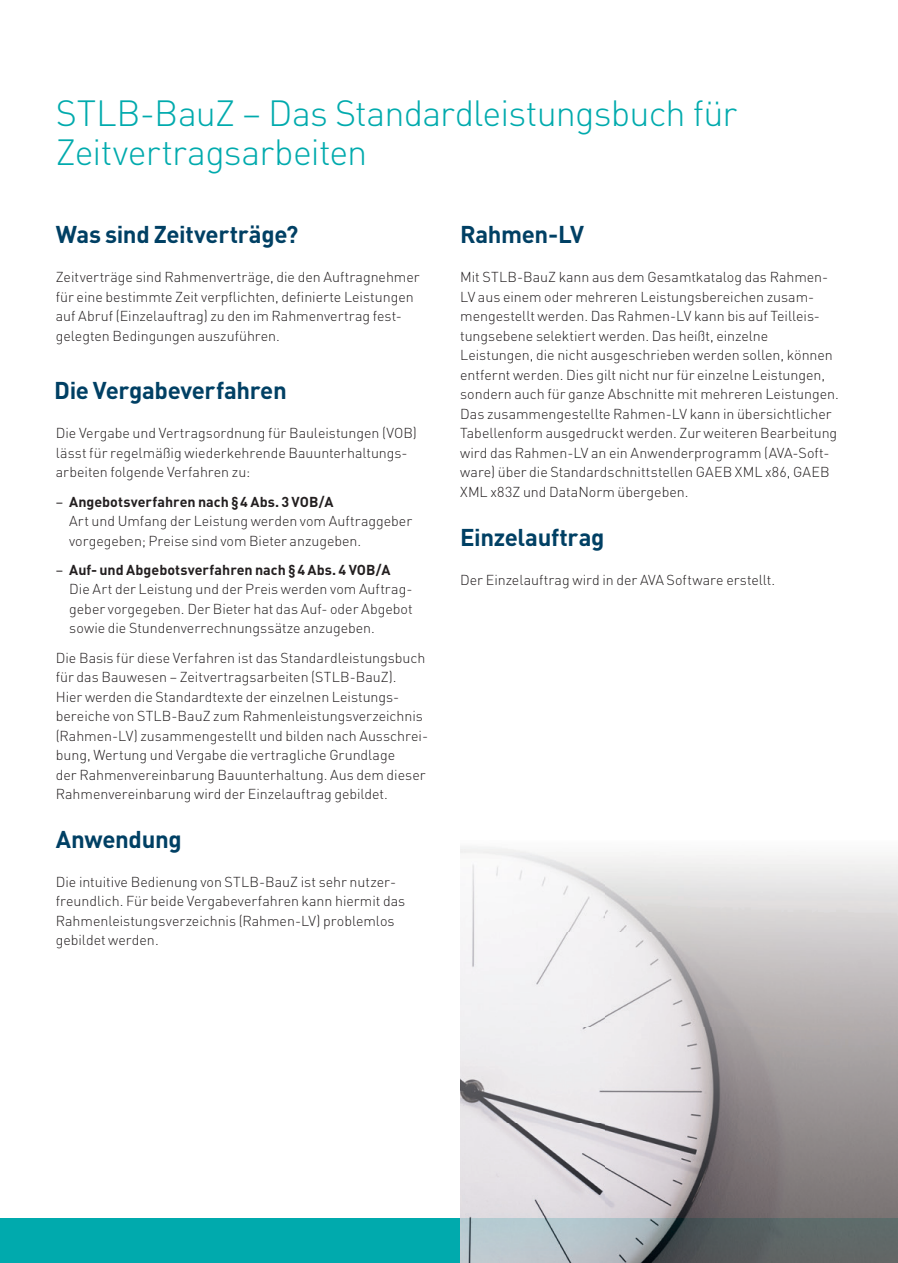
<style>
.page{position:relative;width:898px;height:1263px;background:#fff}
.page>*{position:absolute;margin:0;border:0;box-sizing:border-box;transform-origin:0 0}
.t1{font:300 36px/39px "DIN";letter-spacing:-.025em;color:#00aaad}
.t2{font:700 24px "DIN";letter-spacing:-.015em;color:#004064}
.t3{font:300 14.25px/19.5px "DIN";letter-spacing:-.005em;color:#231f20}
.s1{font-weight:400}
.s2{font-weight:700}
</style>
<div class="page">
<div style="left:0;top:1218px;width:460px;height:45px;background:#00aaad"></div>
<img style="left:460px;top:847px;width:437px;height:416px">
<h1 class="t1" style="left:56px;top:93px;width:682px">STLB-BauZ – Das Standardleistungsbuch für<br>Zeitvertragsarbeiten</h1>
<h2 class="t2" style="left:56px;top:219px;width:244px">Was sind Zeitverträge?</h2>
<p class="t3" style="left:56px;top:267px;width:365px">Zeitverträge sind Rahmenverträge, die den Auftragnehmer für eine bestimmte Zeit verpflichten, definierte Leistungen auf Abruf (Einzelauftrag) zu den im Rahmenvertrag fest&shy;gelegten Bedingungen auszuführen.</p>
<h2 class="t2" style="left:54px;top:375px;width:234px">Die Vergabeverfahren</h2>
<p class="t3" style="left:56px;top:423px;width:362px">Die Vergabe und Vertragsordnung für Bauleistungen (VOB) lässt für regelmäßig wiederkehrende Bauunterhaltungs&shy;arbeiten folgende Verfahren zu:</p>
<p class="t3" style="left:69px;top:492px;width:344px;text-indent:-13px"><span class="s1">−</span> <span class="s2">Angebotsverfahren nach § 4 Abs. 3 VOB/A<br></span>Art und Umfang der Leistung werden vom Auftraggeber vor gegeben; Preise sind vom Bieter anzugeben.</p>
<p class="t3" style="left:69px;top:560px;width:345px;text-indent:-13px"><span class="s1">−</span> <span class="s2">Auf- und Abgebotsverfahren nach § 4 Abs. 4 VOB/A </span>Die Art der Leistung und der Preis werden vom Auftrag&shy;geber vorgegeben. Der Bieter hat das Auf- oder Abgebot sowie die Stundenverrechnungssätze anzugeben.</p>
<p class="t3" style="left:56px;top:647px;width:373px">Die Basis für diese Verfahren ist das Standardleistungsbuch für das Bauwesen – Zeitvertragsarbeiten (STLB-BauZ).<br>Hier werden die Standardtexte der einzelnen Leistungs&shy;bereiche von STLB-BauZ zum Rahmenleistungsverzeichnis (Rahmen-LV) zusammengestellt und bilden nach Ausschrei&shy;bung, Wertung und Vergabe die vertragliche Grundlage<br>der Rahmenvereinbarung Bauunterhaltung. Aus dem dieser Rahmenvereinbarung wird der Einzelauftrag gebildet.</p>
<h2 class="t2" style="left:56px;top:823px;width:127px">Anwendung</h2>
<p class="t3" style="left:56px;top:872px;width:351px">Die intuitive Bedienung von STLB-BauZ ist sehr nutzer&shy;freundlich. Für beide Vergabeverfahren kann hiermit das Rahmenleistungsverzeichnis (Rahmen-LV) problemlos gebildet werden.</p>
<h2 class="t2" style="left:460px;top:219px;width:125px">Rahmen-LV</h2>
<p class="t3" style="left:460px;top:267px;width:380px">Mit STLB-BauZ kann aus dem Gesamtkatalog das Rahmen-LV aus einem oder mehreren Leistungs bereichen zusam&shy;mengestellt werden. Das Rahmen-LV kann bis auf Teilleis&shy;tungsebene selektiert werden. Das heißt, einzelne Leistungen, die nicht ausgeschrieben wer den sollen, können entfernt werden. Dies gilt nicht nur für einzelne Leistungen, sondern auch für ganze Abschnitte mit mehreren Leistungen.<br>Das zusammengestellte Rahmen-LV kann in übersichtlicher Tabellenform ausgedruckt werden. Zur weiteren Bearbeitung wird das Rah men-LV an ein Anwenderprogramm (AVA-Soft&shy;ware) über die Standardschnittstellen GAEB XML x86, GAEB XML x83Z und DataNorm über geben.</p>
<h2 class="t2" style="left:460px;top:521px;width:146px">Einzelauftrag</h2>
<p class="t3" style="left:460px;top:570px;width:316px">Der Einzelauftrag wird in der AVA Software erstellt.</p>
</div>
